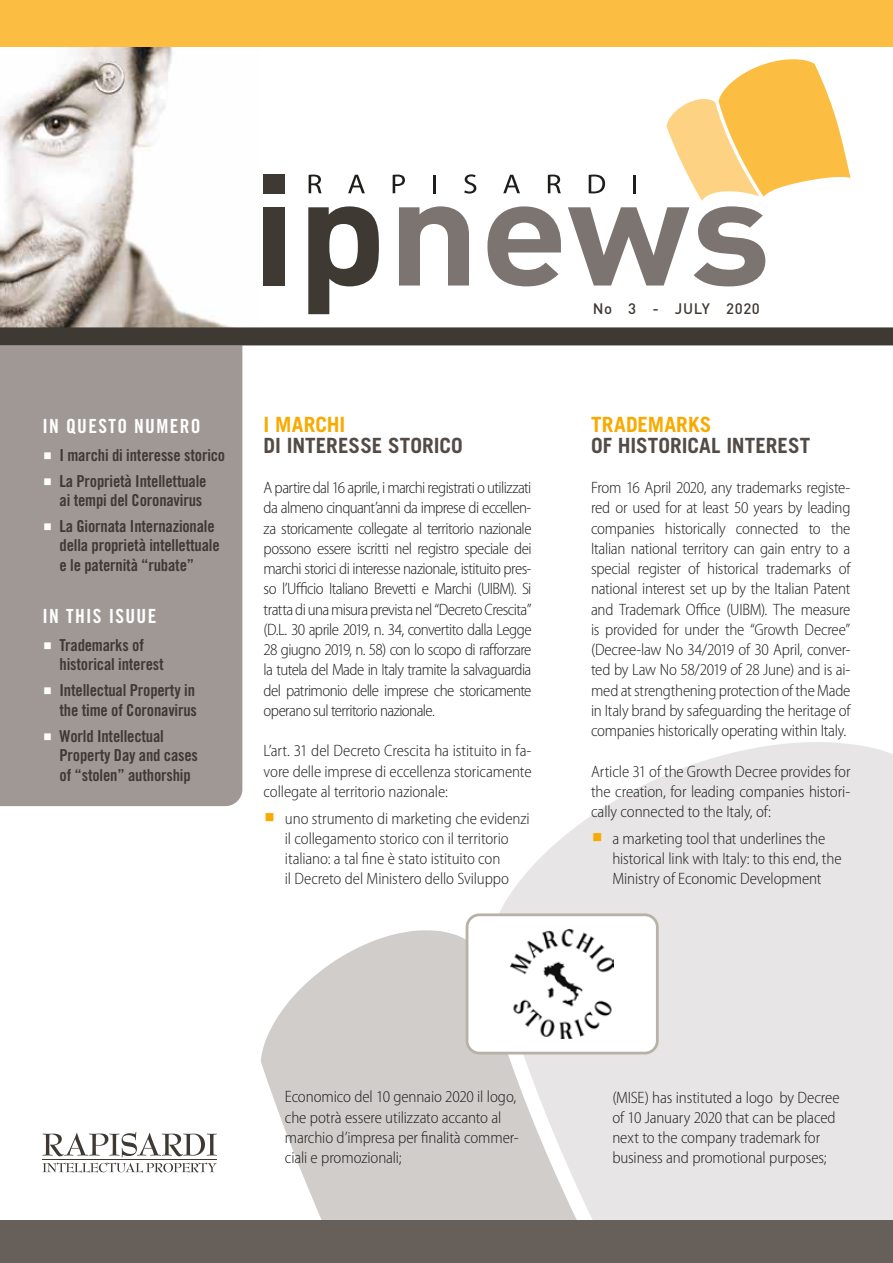
<style>
.page{position:relative;width:893px;height:1263px;background:#fff}
.page>*{position:absolute;margin:0;border:0;box-sizing:border-box;transform-origin:0 0}
.t1{font:700 21px "Trade Gothic";color:#524b46}
.t2{font:700 21px "Trade Gothic";letter-spacing:.01em;color:#f8aa00}
.t3{font:19.5px "Trade Gothic Bold Cond Twenty";letter-spacing:.07em;color:#fff}
.t4{font:300 semi-condensed 16.5px/20.2px "Myriad Pro";letter-spacing:-.01em;color:#1d1d1b;text-align:justify}
.t5{font:16.5px/19.5px "Trade Gothic Bold Cond Twenty";letter-spacing:-.01em;color:#3f3934}
.t6{font:500 15px "FFDIN Pro";letter-spacing:.04em;color:#3f3934}
.s1{color:#fff}
.s2{color:#f8aa00}
</style>
<div class="page">
<svg style="left:261px;top:930px;width:228px;height:290px;fill:#d0cdcb"></svg>
<svg style="left:489px;top:742px;width:404px;height:478px;background:#e8e6e6"></svg>
<svg style="left:43px;top:1132px;width:174px;height:41px"></svg>
<hr style="left:43px;top:1159px;width:174px;height:1px;background:#3f3934">
<div style="left:0;top:345px;width:242px;height:461px;background:#9f9895"></div>
<div style="left:467px;top:915px;width:190px;height:138px;background:#fff;border-radius:12px"></div>
<img style="left:511px;top:929px;width:102px;height:109px">
<div style="left:466px;top:913px;width:193px;height:141px;border:3px solid #b8b1a8;border-radius:12px"></div>
<div style="left:0;top:1220px;width:893px;height:43px;background:#665f5a"></div>
<img style="left:0;top:47px;width:233px;height:280px">
<div style="left:0;top:327px;width:893px;height:18px;background:#3f3934"></div>
<div style="left:0;top:0;width:893px;height:47px;background:#fbbe43"></div>
<div style="left:264px;top:174px;width:21px;height:20px;background:#3f3934"></div>
<div style="left:264px;top:207px;width:21px;height:78px;background:#3f3934"></div>
<svg style="left:308px;top:206px;width:71px;height:108px"></svg>
<svg style="left:399px;top:206px;width:70px;height:79px"></svg>
<svg style="left:487px;top:206px;width:74px;height:80px"></svg>
<svg style="left:309px;top:175px;width:13px;height:18px"></svg>
<svg style="left:348px;top:175px;width:17px;height:18px"></svg>
<svg style="left:393px;top:175px;width:12px;height:18px"></svg>
<hr style="left:433px;top:175px;width:3px;height:18px;background:#1d1d1b">
<svg style="left:464px;top:174px;width:12px;height:20px"></svg>
<svg style="left:503px;top:175px;width:17px;height:18px"></svg>
<svg style="left:548px;top:175px;width:13px;height:18px"></svg>
<svg style="left:568px;top:59px;width:282px;height:227px"></svg>
<hr style="left:633px;top:175px;width:3px;height:18px;background:#1d1d1b">
<p class="t3" style="left:43px;top:414px;width:160px">IN QUESTO NUMERO</p>
<p class="t5" style="left:43px;top:445px;width:184px"><span class="s1">▪</span> I marchi di interesse storico</p>
<p class="t5" style="left:43px;top:471px;width:166px;text-align:right"><span class="s1">▪</span> La Proprietà Intellettuale ai tempi del Coronavirus</p>
<p class="t5" style="left:60px;top:516px;width:162px;text-indent:-17px"><span class="s1">▪</span> La Giornata Internazionale della proprietà intellettuale e le paternità “rubate”</p>
<p class="t3" style="left:43px;top:604px;width:115px">IN THIS ISUUE</p>
<p class="t5" style="left:60px;top:635px;width:106px;text-indent:-17px"><span class="s1">▪</span> Trademarks of historical interest</p>
<p class="t5" style="left:43px;top:680px;width:156px;text-align:right"><span class="s1">▪</span> Intellectual Property in the time of Coronavirus</p>
<p class="t5" style="left:60px;top:726px;width:140px;text-indent:-17px"><span class="s1">▪</span> World Intellectual<br>Property Day and cases of “stolen” authorship</p>
<p class="t2" style="left:264px;top:412px;width:83px">I MARCHI</p>
<p class="t1" style="left:264px;top:432px;width:201px">DI INTERESSE STORICO</p>
<p class="t4" style="left:264px;top:478px;width:269px">A partire dal 16 aprile, i marchi registrati o utilizzati da almeno cinquant’anni da imprese di eccellen&shy;za storicamente collegate al territorio nazionale possono essere iscritti nel registro speciale dei marchi storici di interesse nazionale, istituito pres&shy;so l’Ufficio Italiano Brevetti e Marchi (UIBM). Si tratta di una misura prevista nel “Decreto Crescita” (D.L. 30 aprile 2019, n. 34, convertito dalla Legge 28 giugno 2019, n. 58) con lo scopo di rafforzare la tutela del Made in Italy tramite la salvaguardia del patrimonio delle imprese che storicamente operano sul territorio nazionale.</p>
<p class="t4" style="left:264px;top:741px;width:269px">L’art. 31 del Decreto Crescita ha istituito in fa&shy;vore delle imprese di eccellenza storicamente collegate al territorio nazionale:</p>
<p class="t4" style="left:264px;top:808px;width:268px;text-align:center"><span class="s2">▪</span> uno strumento di marketing che evidenzi il collegamento storico con il territorio italiano: a tal fine è stato istituito con<br>il Decreto del Ministero dello Sviluppo</p>
<p class="t6" style="left:593px;top:297px;width:169px">No 3 - JULY 2020</p>
<p class="t2" style="left:591px;top:412px;width:122px">TRADEMARKS</p>
<p class="t1" style="left:591px;top:432px;width:221px">OF HISTORICAL INTEREST</p>
<p class="t4" style="left:591px;top:478px;width:261px">From 16 April 2020, any trademarks registe&shy;red or used for at least 50 years by leading companies historically connected to the Italian national territory can gain entry to a special register of historical trademarks of national interest set up by the Italian Patent and Trademark Office (UIBM). The measure is provided for under the “Growth Decree” (Decree-law No 34/2019 of 30 April, conver&shy;ted by Law No 58/2019 of 28 June) and is ai&shy;med at strengthening protection of the Made in Italy brand by safeguarding the heritage of companies historically operating within Italy.</p>
<p class="t4" style="left:591px;top:761px;width:261px">Article 31 of the Growth Decree provides for the creation, for leading companies histori&shy;cally connected to the Italy, of:</p>
<p class="t4" style="left:612px;top:828px;width:231px;text-align:left;text-indent:-21px"><span class="s2">▪</span> a marketing tool that underlines the historical link with Italy: to this end, the<br>Ministry of Economic Development</p>
<p class="t4" style="left:285px;top:1087px;width:235px;text-align:left">Economico del 10 gennaio 2020 il logo, che potrà essere utilizzato accanto al marchio d’impresa per finalità commer&shy;ciali e promozionali;</p>
<p class="t4" style="left:612px;top:1087px;width:229px;text-align:left">(MISE) has instituted a logo by Decree of 10 January 2020 that can be placed next to the company trademark for business and promotional purposes;</p>
</div>
